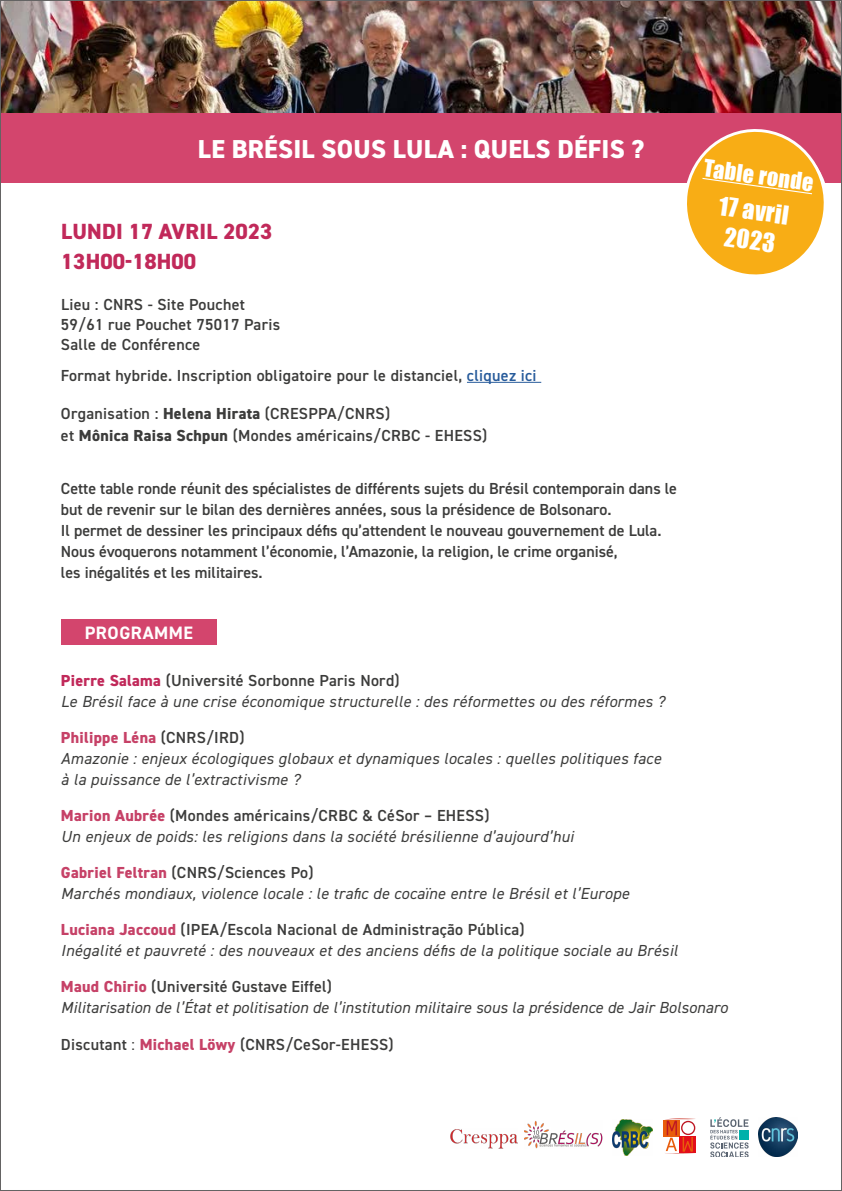
<style>
.page{position:relative;width:842px;height:1191px;background:#fff}
.page>*{position:absolute;margin:0;border:0;box-sizing:border-box;transform-origin:0 0}
.t1{font:800 26px "DIN2014";letter-spacing:.01em;color:#fff}
.t2{font:24px/30px "Impact";color:#fff;text-align:center}
.t3{font:800 22px/30px "DIN2014";letter-spacing:.005em;color:#c1295a}
.t4{font:22px "Impact";color:#fff}
.t5{font:700 18px "DIN2014";letter-spacing:.03em;color:#fff}
.t6{font:italic 16px/21px "DIN2014";letter-spacing:.02em;color:#3c3c3b}
.t7{font:600 16px/21px "DIN2014";color:#3c3c3b}
.t8{font:600 16px/20px "DIN2014";letter-spacing:.02em;color:#3c3c3b}
.s1{color:#275b9b}
.s2{font-weight:800}
.s3{font-weight:800;font-style:normal;color:#c1295a}
.s4{font-weight:600;font-style:normal}
.s5{font-weight:800;font-style:normal;color:#c64167}
.s6{font-weight:400}
.s7{font-weight:800;color:#c64167}
</style>
<div class="page">
<img style="left:2px;top:2px;width:838px;height:112px">
<div style="left:0;top:114px;width:842px;height:69px;background:#d3456d"></div>
<hr style="left:467px;top:382px;width:74px;height:1px;background:#275b9b">
<svg style="left:710px;top:1117px;width:39px;height:40px"></svg>
<div style="left:663px;top:1120px;width:17px;height:16px;background:#e85d0c"></div>
<svg style="left:664px;top:1118px;width:32px;height:36px"></svg>
<img style="left:759px;top:1117px;width:38px;height:39px">
<img style="left:451px;top:1129px;width:67px;height:19px">
<img style="left:613px;top:1119px;width:39px;height:36px">
<img style="left:525px;top:1121px;width:77px;height:27px">
<svg style="left:687px;top:129px;width:138px;height:146px"></svg>
<div style="left:61px;top:619px;width:156px;height:25px;background:#d3456d"></div>
<h1 class="t1" style="left:198px;top:132px;width:448px">LE BRÉSIL SOUS LULA : QUELS DÉFIS ?</h1>
<h3 class="t3" style="left:61px;top:216px;width:213px">LUNDI 17 AVRIL 2023<br>13H00-18H00</h3>
<p class="t8" style="left:61px;top:294px;width:221px">Lieu : CNRS - Site Pouchet<br>59/61 rue Pouchet 75017 Paris<br>Salle de Conférence</p>
<p class="t8" style="left:61px;top:365px;width:477px">Format hybride. Inscription obligatoire pour le distanciel, <span class="s1">cliquez ici</span></p>
<p class="t8" style="left:61px;top:402px;width:428px;line-height:22px">Organisation : <span class="s2">Helena Hirata</span> (CRESPPA/CNRS)<br>et <span class="s2">Mônica Raisa Schpun</span> (Mondes américains/CRBC - EHESS)</p>
<p class="t7" style="left:61px;top:478px;width:618px">Cette table ronde réunit des spécialistes de différents sujets du Brésil contemporain dans le but de revenir sur le bilan des dernières années, sous la présidence de Bolsonaro.<br>Il permet de dessiner les principaux défis qu’attendent le nouveau gouvernement de Lula.<br>Nous évoquerons notamment l’économie, l’Amazonie, la religion, le crime organisé,<br>les inégalités et les militaires.</p>
<h3 class="t4" style="left:706px;top:154px;width:112px;rotate:8deg">Table ronde</h3>
<h2 class="t2" style="left:721px;top:190px;width:72px;rotate:8deg">17 avril<br>2023</h2>
<p class="t5" style="left:85px;top:620px;width:110px">PROGRAMME</p>
<p class="t6" style="left:61px;top:670px;width:606px"><span class="s3">Pierre Salama</span> <span class="s4">(Université Sorbonne Paris Nord)<br></span>Le Brésil face à une crise économique structurelle : des réformettes ou des réformes ?</p>
<p class="t6" style="left:61px;top:727px;width:602px"><span class="s5">Philippe Léna</span> <span class="s4">(CNRS/IRD)<br></span>Amazonie : enjeux écologiques globaux et dynamiques locales : quelles politiques face à la puissance de l’extractivisme ?</p>
<p class="t6" style="left:61px;top:805px;width:514px"><span class="s5">Marion Aubrée</span> <span class="s4">(Mondes américains/CRBC &amp; CéSor – EHESS)<br></span>Un enjeux de poids: les religions dans la société brésilienne d’aujourd’hui</p>
<p class="t6" style="left:61px;top:862px;width:570px"><span class="s5">Gabriel Feltran</span> <span class="s4">(CNRS/Sciences Po)<br></span>Marchés mondiaux, violence locale : le trafic de cocaïne entre le Brésil et l’Europe</p>
<p class="t6" style="left:61px;top:919px;width:618px"><span class="s5">Luciana Jaccoud</span> <span class="s4">(IPEA/Escola Nacional de Administração Pública)<br></span>Inégalité et pauvreté : des nouveaux et des anciens défis de la politique sociale au Brésil</p>
<p class="t6" style="left:61px;top:976px;width:668px"><span class="s5">Maud Chirio</span> <span class="s4">(Université Gustave Eiffel)<br></span>Militarisation de l’État et politisation de l’institution militaire sous la présidence de Jair Bolsonaro</p>
<p class="t8" style="left:61px;top:1033px;width:334px">Discutant <span class="s6">:</span> <span class="s7">Michael Löwy</span> (CNRS/CeSor-EHESS)</p>
</div>
